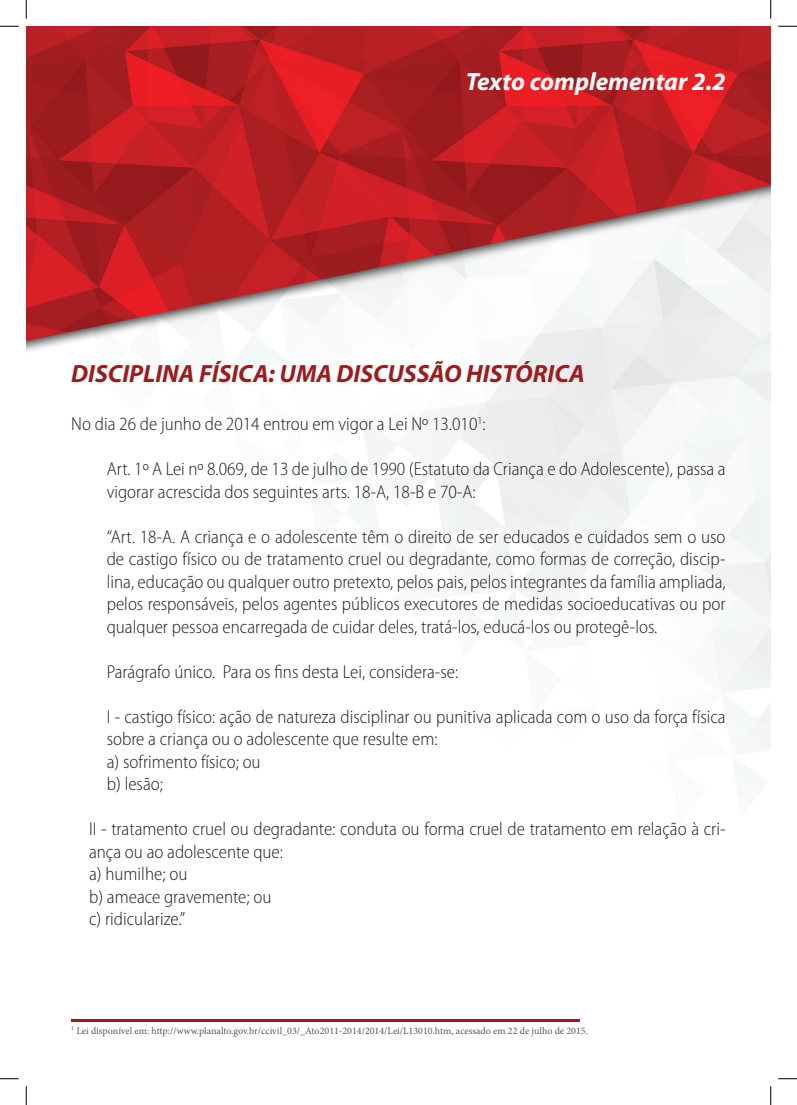
<style>
.page{position:relative;width:797px;height:1105px;background:#fff}
.page>*{position:absolute;margin:0;border:0;box-sizing:border-box;transform-origin:0 0}
.Txt-Topicos{font:italic 700 25px "Myriad Pro";color:#9d1c1f}
.Txt-Topicos-2{font:italic 700 25px "Myriad Pro";color:#fff}
.t1{font:300 semi-condensed 18.75px/22.5px "Myriad Pro";color:#231f20}
.t2{font:10px "Minion Pro";color:#57585a}
</style>
<div class="page">
<img style="left:26px;top:26px;width:744px;height:996px">
<hr style="left:71px;top:1020px;width:508px;height:2px;background:#9d1c1f">
<svg style="left:0;top:25px;width:19px;height:2px"></svg>
<svg style="left:778px;top:25px;width:19px;height:2px"></svg>
<svg style="left:0;top:1078px;width:19px;height:1px"></svg>
<svg style="left:778px;top:1078px;width:19px;height:1px"></svg>
<svg style="left:25px;top:0;width:2px;height:19px"></svg>
<svg style="left:25px;top:1086px;width:2px;height:19px"></svg>
<svg style="left:770px;top:0;width:1px;height:19px"></svg>
<svg style="left:770px;top:1086px;width:1px;height:19px"></svg>
<p class="Txt-Topicos-2" style="left:465px;top:65px;width:261px">Texto complementar 2.2</p>
<p class="Txt-Topicos" style="left:71px;top:357px;width:515px">DISCIPLINA FÍSICA: UMA DISCUSSÃO HISTÓRICA</p>
<p class="t1" style="left:71px;top:413px;width:416px">No dia 26 de junho de 2014 entrou em vigor a Lei Nº 13.010<sup>1</sup>:</p>
<p class="t1" style="left:107px;top:458px;width:620px">Art. 1º A Lei nº 8.069, de 13 de julho de 1990 (Estatuto da Criança e do Adolescente), passa a vigorar acrescida dos seguintes arts. 18-A, 18-B e 70-A:</p>
<p class="t1" style="left:107px;top:525px;width:620px;text-align:justify">“Art. 18-A. A criança e o adolescente têm o direito de ser educados e cuidados sem o uso de castigo físico ou de tratamento cruel ou degradante, como formas de correção, discip&shy;lina, educação ou qualquer outro pretexto, pelos pais, pelos integrantes da família ampliada, pelos responsáveis, pelos agentes públicos executores de medidas socioeducativas ou por qualquer pessoa encarregada de cuidar deles, tratá-los, educá-los ou protegê-los.</p>
<p class="t1" style="left:107px;top:660px;width:353px">Parágrafo único. Para os fins desta Lei, considera-se:</p>
<p class="t1" style="left:107px;top:705px;width:620px">I - castigo físico: ação de natureza disciplinar ou punitiva aplicada com o uso da força física sobre a criança ou o adolescente que resulte em:</p>
<p class="t1" style="left:107px;top:750px;width:155px">a) sofrimento físico; ou</p>
<p class="t1" style="left:107px;top:773px;width:58px">b) lesão;</p>
<p class="t1" style="left:89px;top:818px;width:638px">II - tratamento cruel ou degradante: conduta ou forma cruel de tratamento em relação à cri&shy;ança ou ao adolescente que:</p>
<p class="t1" style="left:89px;top:863px;width:100px">a) humilhe; ou</p>
<p class="t1" style="left:89px;top:885px;width:184px">b) ameace gravemente; ou</p>
<p class="t1" style="left:89px;top:908px;width:98px">c) ridicularize.”</p>
<p class="t2" style="left:71px;top:1024px;width:518px"><sup>1</sup> Lei disponível em: http://www.planalto.gov.br/ccivil_03/_Ato2011-2014/2014/Lei/L13010.htm, acessado em 22 de julho de 2015.</p>
</div>
